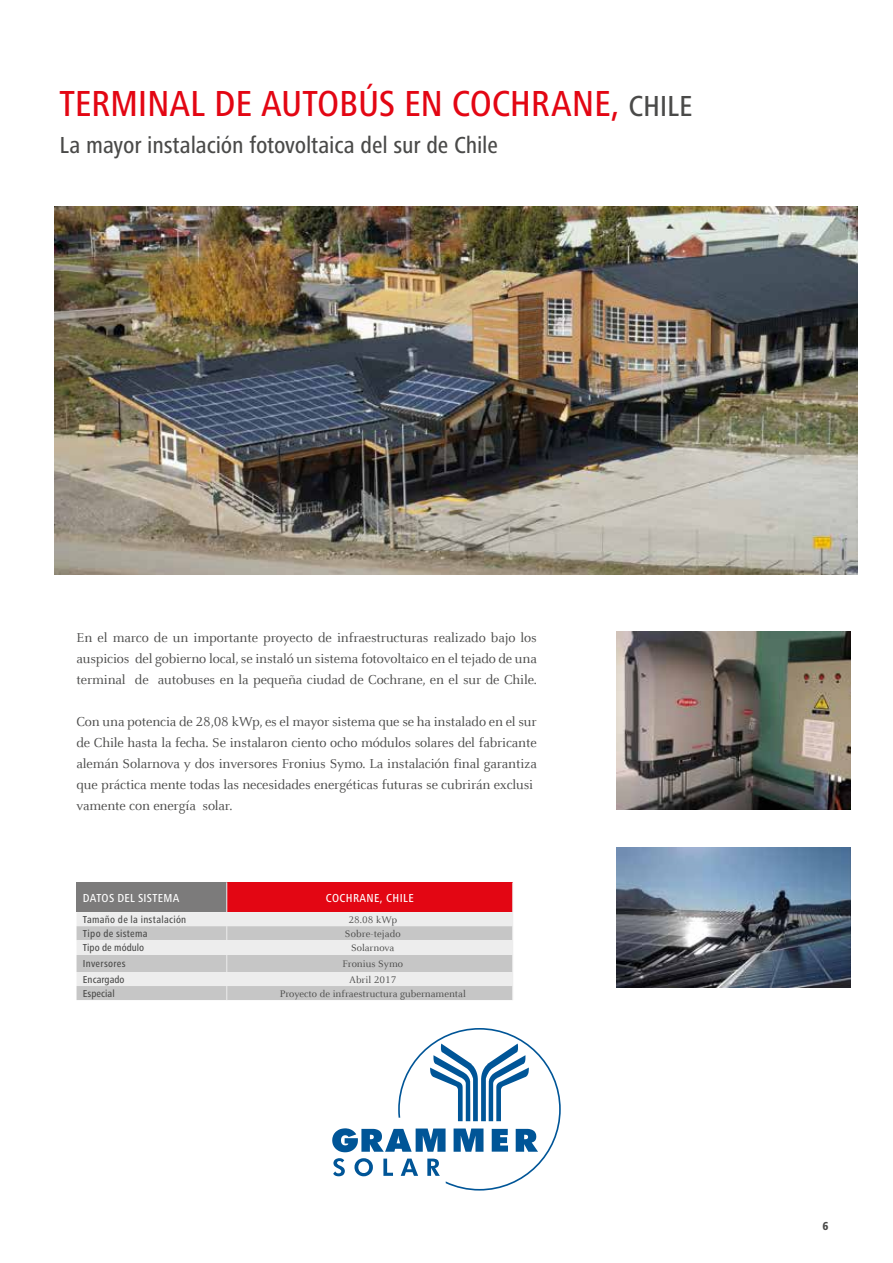
<style>
.page{position:relative;width:893px;height:1263px;background:#fff}
.page>*{position:absolute;margin:0;border:0;box-sizing:border-box;transform-origin:0 0}
.t1{font:500 condensed 37.5px "Frutiger Next LTW1 G";letter-spacing:-.01em;color:#e30613}
.t2{font:500 condensed 24px "Frutiger Next LTW1 G";letter-spacing:-.005em;color:#4a4a49}
.t3{font:14.25px/21px "Celeste Offc Pro";letter-spacing:-.01em;color:#4a4a49;text-align:justify}
.t4{font:500 condensed 12px "Frutiger Next LTW1 G";letter-spacing:.03em;color:#fff}
.t5{font:800 condensed 12px "Frutiger Next LTW1 G";color:#4a4a49}
.t6{font:10.5px "Celeste Offc Pro";color:#4a4a49}
.t7{font:500 condensed 10.5px "Frutiger Next LTW1 G";letter-spacing:.025em;color:#4a4a49}
.t8{font:500 condensed 10.5px "Frutiger Next LTW1 G";color:#4a4a49}
.s1{font-size:30px;color:#4a4a49}
</style>
<div class="page">
<svg style="left:332px;top:1028px;width:229px;height:162px"></svg>
<img style="left:54px;top:207px;width:804px;height:367px">
<img style="left:617px;top:631px;width:233px;height:179px">
<img style="left:617px;top:847px;width:233px;height:140px">
<div style="left:77px;top:882px;width:150px;height:30px;background:#7c7b7b"></div>
<div style="left:227px;top:882px;width:286px;height:30px;background:#e30613"></div>
<hr style="left:512px;top:882px;width:1px;height:30px;background:#ededed">
<hr style="left:226px;top:882px;width:1px;height:30px;background:#ededed">
<svg style="left:77px;top:912px;width:436px;height:88px;background:#d9d9d9"></svg>
<h1 class="t1" style="left:60px;top:82px;width:635px">TERMINAL DE AUTOBÚS EN COCHRANE, <span class="s1">CHILE</span></h1>
<h2 class="t2" style="left:60px;top:132px;width:440px">La mayor instalación fotovoltaica del sur de Chile</h2>
<p class="t3" style="left:77px;top:627px;width:462px">En el marco de un importante proyecto de infraestructuras realizado bajo los auspicios del gobierno local, se instaló un sistema fotovoltaico en el tejado de una terminal de autobuses en la pequeña ciudad de Cochrane, en el sur de Chile.</p>
<p class="t3" style="left:77px;top:711px;width:462px;text-align:left">Con una potencia de 28,08 kWp, es el mayor sistema que se ha instalado en el sur de Chile hasta la fecha. Se instalaron ciento ocho módulos solares del fabricante alemán Solarnova y dos inversores Fronius Symo. La instalación final garantiza que práctica mente todas las necesidades energéticas futuras se cubrirán exclusi vamente con energía solar.</p>
<p class="t4" style="left:83px;top:891px;width:98px">DATOS DEL SISTEMA</p>
<p class="t4" style="left:326px;top:891px;width:90px">COCHRANE, CHILE</p>
<p class="t7" style="left:83px;top:913px;width:105px">Tamaño de la instalación</p>
<p class="t6" style="left:348px;top:913px;width:50px">28.08 kWp</p>
<p class="t7" style="left:83px;top:927px;width:66px">Tipo de sistema</p>
<p class="t6" style="left:345px;top:927px;width:57px">Sobre-tejado</p>
<p class="t8" style="left:83px;top:942px;width:63px">Tipo de módulo</p>
<p class="t6" style="left:351px;top:942px;width:45px">Solarnova</p>
<p class="t7" style="left:83px;top:958px;width:44px">Inversores</p>
<p class="t6" style="left:342px;top:957px;width:62px">Fronius Symo</p>
<p class="t8" style="left:83px;top:973px;width:43px">Encargado</p>
<p class="t6" style="left:349px;top:973px;width:49px">Abril 2017</p>
<p class="t8" style="left:83px;top:987px;width:33px">Especial</p>
<p class="t6" style="left:280px;top:987px;width:188px">Proyecto de infraestructura gubernamental</p>
<p class="t5" style="left:822px;top:1219px;width:8px">6</p>
</div>
